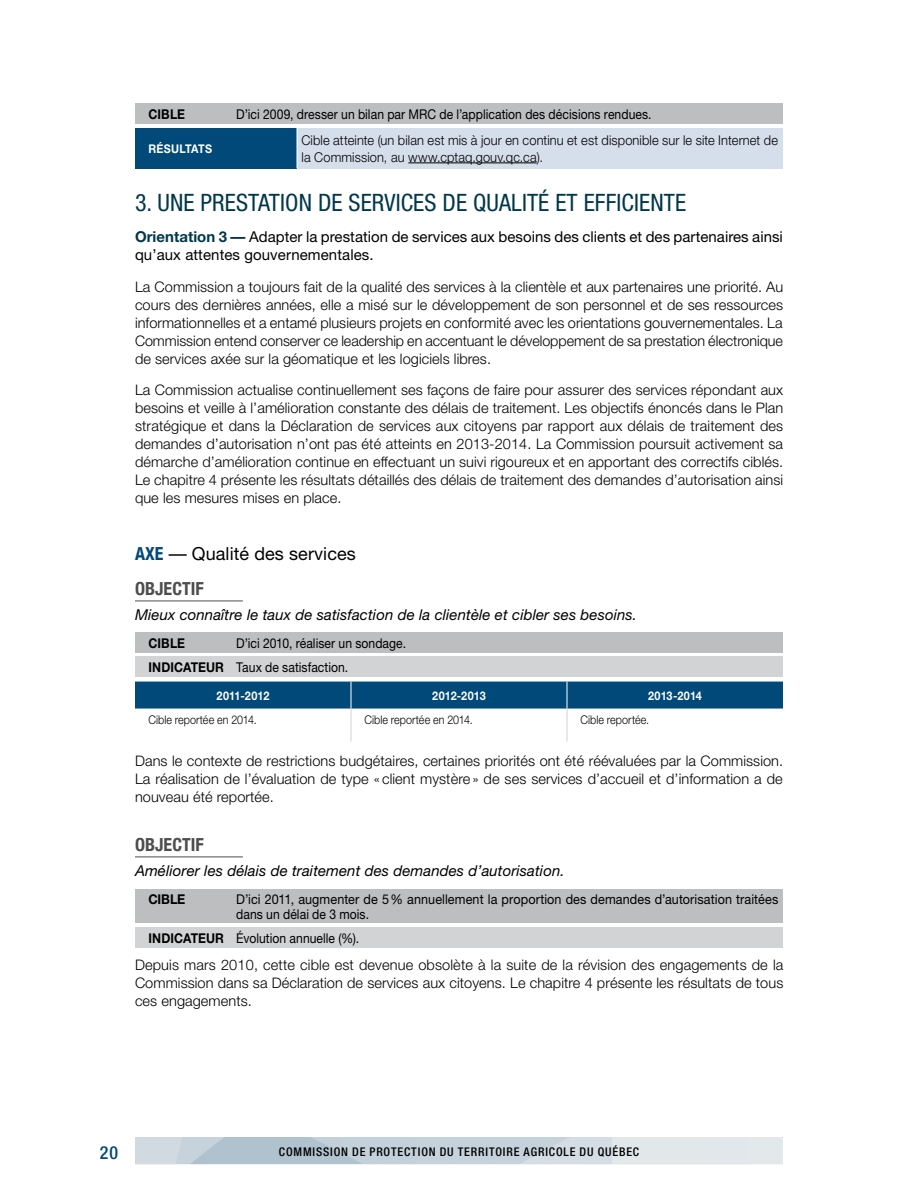
<style>
.page{position:relative;width:918px;height:1188px;background:#fff}
.page>*{position:absolute;margin:0;border:0;box-sizing:border-box;transform-origin:0 0}
.t1{font:condensed 24px "Helvetica Neue";letter-spacing:.005em;color:#00374b}
.t2{font:18px "Helvetica Neue";letter-spacing:.005em;color:#000}
.t3{font:700 condensed 18px "Helvetica Neue";letter-spacing:.005em;color:#4d4d4f}
.t4{font:500 condensed 18px "Helvetica Neue";color:#004978}
.t5{font:italic 15px "Helvetica Neue";letter-spacing:.005em;color:#000}
.t6{font:15px/18px "Helvetica Neue";letter-spacing:.005em;color:#000}
.t7{font:300 14.55px/18px "Helvetica Neue";letter-spacing:.005em;color:#000;text-align:justify}
.t8{font:13.5px "Helvetica Neue";letter-spacing:.005em;color:#000;scale:.9 1}
.t9{font:300 13.5px/16.2px "Helvetica Neue";letter-spacing:.01em;color:#000;scale:.95 1}
.t10{font:13.5px/15px "Helvetica Neue";letter-spacing:.005em;color:#000;scale:.93 1}
.t11{font:700 13.5px "Helvetica Neue";letter-spacing:.005em;color:#000;scale:.9 1}
.t12{font:700 13.5px "Helvetica Neue";letter-spacing:.005em;color:#000;scale:.93 1}
.t13{font:300 12px "Helvetica Neue";letter-spacing:.005em;color:#000;scale:.9 1}
.t14{font:500 condensed 12px "Helvetica Neue";letter-spacing:.07em;color:#000}
.t15{font:700 12px "Helvetica Neue";letter-spacing:.01em;color:#fff;scale:.9 1}
.s1{font-weight:700;color:#00374b}
.s2{font-weight:700;font-stretch:condensed;color:#004978}
.s3{font-weight:700}
</style>
<div class="page">
<svg style="left:135px;top:1137px;width:648px;height:27px;background:#cad5dd"></svg>
<hr style="left:135px;top:600px;width:108px;height:1px;background:#4d4d4f">
<hr style="left:135px;top:856px;width:108px;height:1px;background:#4d4d4f">
<div style="left:135px;top:103px;width:648px;height:20px;background:#bcbec0"></div>
<div style="left:135px;top:128px;width:162px;height:40px;background:#004978"></div>
<div style="left:297px;top:128px;width:486px;height:40px;background:#d5deeb"></div>
<hr style="left:297px;top:128px;width:1px;height:40px;background:#fff">
<hr style="left:408px;top:163px;width:129px;height:1px;background:#000">
<div style="left:135px;top:633px;width:648px;height:20px;background:#bcbec0"></div>
<div style="left:135px;top:657px;width:648px;height:20px;background:#d1d3d4"></div>
<div style="left:135px;top:682px;width:648px;height:27px;background:#004978"></div>
<hr style="left:351px;top:709px;width:1px;height:33px;background:#d1d3d4">
<hr style="left:567px;top:709px;width:1px;height:33px;background:#d1d3d4">
<div style="left:135px;top:889px;width:648px;height:34px;background:#bcbec0"></div>
<div style="left:135px;top:927px;width:648px;height:21px;background:#d1d3d4"></div>
<p class="t11" style="left:148px;top:106px;width:42px">CIBLE</p>
<p class="t8" style="left:236px;top:106px;width:463px">D’ici 2009, dresser un bilan par MRC de l’application des décisions rendues.</p>
<p class="t15" style="left:148px;top:141px;width:72px">RÉSULTATS</p>
<p class="t9" style="left:302px;top:132px;width:503px">Cible atteinte (un bilan est mis à jour en continu et est disponible sur le site Internet de la Commission, au www.cptaq.gouv.qc.ca).</p>
<p class="t1" style="left:135px;top:188px;width:553px">3. UNE PRESTATION DE SERVICES DE QUALITÉ ET EFFICIENTE</p>
<p class="t6" style="left:135px;top:228px;width:649px"><span class="s1">Orientation 3 —</span> Adapter la prestation de services aux besoins des clients et des partenaires ainsi qu’aux attentes gouvernementales.</p>
<p class="t7" style="left:135px;top:277px;width:650px">La Commission a toujours fait de la qualité des services à la clientèle et aux partenaires une priorité. Au cours des dernières années, elle a misé sur le développement de son personnel et de ses ressources informationnelles et a entamé plusieurs projets en conformité avec les orientations gouvernementales. La Commission entend conserver ce leadership en accentuant le développement de sa prestation électronique de services axée sur la géomatique et les logiciels libres.</p>
<p class="t7" style="left:135px;top:381px;width:650px">La Commission actualise continuellement ses façons de faire pour assurer des services répondant aux besoins et veille à l’amélioration constante des délais de traitement. Les objectifs énoncés dans le Plan stratégique et dans la Déclaration de services aux citoyens par rapport aux délais de traitement des demandes d’autorisation n’ont pas été atteints en 2013-2014. La Commission poursuit activement sa démarche d’amélioration continue en effectuant un suivi rigoureux et en apportant des correctifs ciblés.<br>Le chapitre 4 présente les résultats détaillés des délais de traitement des demandes d’autorisation ainsi que les mesures mises en place.</p>
<p class="t2" style="left:135px;top:543px;width:222px"><span class="s2">AXE</span> — Qualité des services</p>
<p class="t3" style="left:135px;top:578px;width:70px">OBJECTIF</p>
<p class="t5" style="left:135px;top:605px;width:504px">Mieux connaître le taux de satisfaction de la clientèle et cibler ses besoins.</p>
<p class="t11" style="left:148px;top:635px;width:42px">CIBLE</p>
<p class="t8" style="left:236px;top:635px;width:190px">D’ici 2010, réaliser un sondage.</p>
<p class="t8" style="left:148px;top:660px;width:223px"><span class="s3">INDICATEUR</span> Taux de satisfaction.</p>
<p class="t15" style="left:217px;top:688px;width:60px">2011-2012</p>
<p class="t15" style="left:432px;top:688px;width:61px">2012-2013</p>
<p class="t15" style="left:648px;top:688px;width:61px">2013-2014</p>
<p class="t13" style="left:148px;top:712px;width:122px">Cible reportée en 2014.</p>
<p class="t13" style="left:364px;top:712px;width:122px">Cible reportée en 2014.</p>
<p class="t13" style="left:580px;top:712px;width:78px">Cible reportée.</p>
<p class="t7" style="left:135px;top:752px;width:650px">Dans le contexte de restrictions budgétaires, certaines priorités ont été réévaluées par la Commission.<br>La réalisation de l’évaluation de type « client mystère » de ses services d’accueil et d’information a de nouveau été reportée.</p>
<p class="t3" style="left:135px;top:834px;width:70px">OBJECTIF</p>
<p class="t5" style="left:135px;top:861px;width:431px">Améliorer les délais de traitement des demandes d’autorisation.</p>
<p class="t12" style="left:148px;top:891px;width:41px">CIBLE</p>
<p class="t10" style="left:236px;top:892px;width:584px">D’ici 2011, augmenter de 5% annuellement la proportion des demandes d’autorisation traitées dans un délai de 3 mois.</p>
<p class="t8" style="left:148px;top:930px;width:236px"><span class="s3">INDICATEUR</span> Évolution annuelle (%).</p>
<p class="t7" style="left:135px;top:955px;width:650px">Depuis mars 2010, cette cible est devenue obsolète à la suite de la révision des engagements de la Commission dans sa Déclaration de services aux citoyens. Le chapitre 4 présente les résultats de tous ces engagements.</p>
<p class="t4" style="left:100px;top:1141px;width:20px">20</p>
<p class="t14" style="left:279px;top:1145px;width:362px">COMMISSION DE PROTECTION DU TERRITOIRE AGRICOLE DU QUÉBEC</p>
</div>
